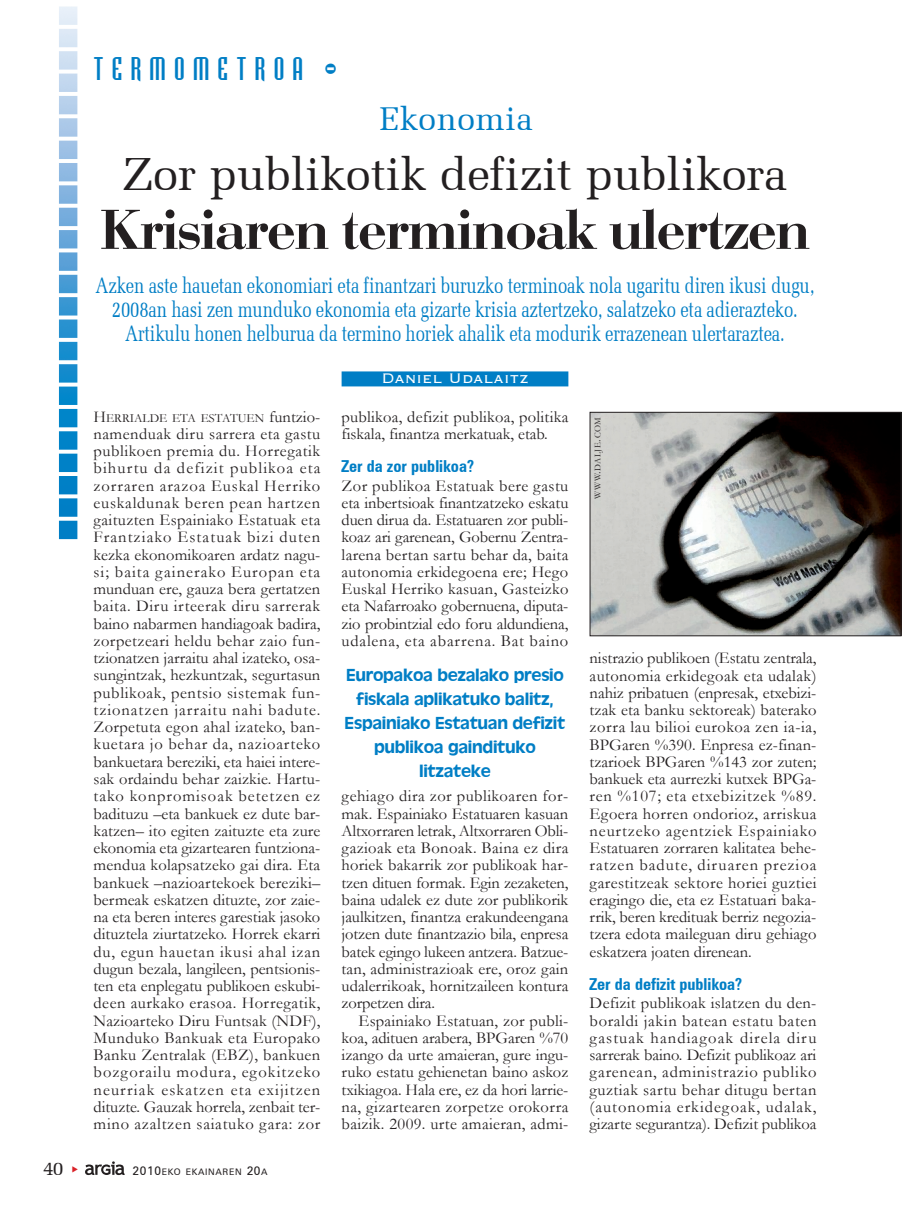
<style>
.page{position:relative;width:910px;height:1229px;background:#fff}
.page>*{position:absolute;margin:0;border:0;box-sizing:border-box;transform-origin:0 0}
.t1{font:58.5px "Bodoni";letter-spacing:-.015em;color:#231f20}
.t2{font:46.5px "Memoir";letter-spacing:-.015em;color:#231f20}
.t3{font:33px "Memoir";color:#007ec5}
.t4{font:30px "Bodiac";letter-spacing:.275em;color:#007ec5}
.t5{font:22.5px/24px "Memoir Condensed";letter-spacing:-.015em;color:#007ec5;text-align:center}
.t6{font:19.5px "Memoir";color:#231f20}
.t7{font:18px/24px "Antique Olive";letter-spacing:-.015em;color:#007ec5;text-align:center}
.t8{font:18px "Copprpl Goth BT";color:#fff}
.t9{font:16.5px/17.2px "Garamond";letter-spacing:.005em;color:#231f20;text-align:justify}
.t10{font:700 16.5px "Zurich Cn BT";color:#007ec5}
.t11{font:12.3px "Garamond";color:#231f20}
.t12{font:9px "Zurich BT";letter-spacing:.075em;color:#231f20}
.t13{font:9px "Garamond";letter-spacing:.06em;color:#231f20}
.s1{font-size:16.5px}
.s2{font-size:12px}
</style>
<div class="page">
<img style="left:58px;top:6px;width:20px;height:534px">
<svg style="left:85px;top:1161px;width:40px;height:14px"></svg>
<div style="left:342px;top:371px;width:226px;height:15px;background:#007ec5"></div>
<img style="left:592px;top:414px;width:307px;height:220px">
<div style="left:590px;top:412px;width:311px;height:224px;border:1px solid #231f20"></div>
<h3 class="t4" style="left:94px;top:57px;width:245px">TERMOMETROA -</h3>
<h3 class="t3" style="left:379px;top:101px;width:155px">Ekonomia</h3>
<h2 class="t2" style="left:122px;top:148px;width:667px">Zor publikotik defizit publikora</h2>
<h1 class="t1" style="left:100px;top:208px;width:711px">Krisiaren terminoak ulertzen</h1>
<p class="t5" style="left:96px;top:273px;width:720px">Azken aste hauetan ekonomiari eta finantzari buruzko terminoak nola ugaritu diren ikusi dugu,<br>2008an hasi zen munduko ekonomia eta gizarte krisia aztertzeko, salatzeko eta adierazteko.<br>Artikulu honen helburua da termino horiek ahalik eta modurik errazenean ulertaraztea.</p>
<p class="t11" style="left:94px;top:411px;width:228px"><span class="s1">H</span>ERRIALDE ETA ESTATUEN <span class="s1">funtzio-</span></p>
<p class="t9" style="left:94px;top:425px;width:228px">namenduak diru sarrera eta gastu publikoen premia du. Horregatik bihurtu da defizit publikoa eta zorraren arazoa Euskal Herriko euskaldunak beren pean hartzen gaituzten Espainiako Estatuak eta Frantziako Estatuak bizi duten kezka ekonomikoaren ardatz nagu&shy;si; baita gainerako Europan eta munduan ere, gauza bera gertatzen baita. Diru irteerak diru sarrerak baino nabarmen handiagoak badira, zorpetzeari heldu behar zaio fun&shy;tzionatzen jarraitu ahal izateko, osa&shy;sungintzak, hezkuntzak, segurtasun publikoak, pentsio sistemak fun&shy;tzionatzen jarraitu nahi badute.<br>Zorpetuta egon ahal izateko, ban&shy;kuetara jo behar da, nazioarteko bankuetara bereziki, eta haiei intere&shy;sak ordaindu behar zaizkie. Hartu&shy;tako konpromisoak betetzen ez badituzu –eta bankuek ez dute bar&shy;katzen– ito egiten zaituzte eta zure ekonomia eta gizartearen funtziona&shy;mendua kolapsatzeko gai dira. Eta bankuek –nazioartekoek bereziki– bermeak eskatzen dituzte, zor zaie&shy;na eta beren interes garestiak jasoko dituztela ziurtatzeko. Horrek ekarri du, egun hauetan ikusi ahal izan dugun bezala, langileen, pentsionis&shy;ten eta enplegatu publikoen eskubi&shy;deen aurkako erasoa. Horregatik, Nazioarteko Diru Funtsak (NDF), Munduko Bankuak eta Europako Banku Zentralak (EBZ), bankuen bozgorailu modura, egokitzeko neurriak eskatzen eta exijitzen dituzte. Gauzak horrela, zenbait ter&shy;mino azaltzen saiatuko gara: zor</p>
<p class="t6" style="left:43px;top:1157px;width:22px">40</p>
<p class="t12" style="left:132px;top:1166px;width:137px"><span class="s2">2010</span>EKO EKAINAREN <span class="s2">20</span>A</p>
<p class="t8" style="left:381px;top:368px;width:149px">Daniel Udalaitz</p>
<p class="t9" style="left:342px;top:408px;width:228px">publikoa, defizit publikoa, politika fiskala, finantza merkatuak, etab.</p>
<p class="t10" style="left:342px;top:456px;width:134px">Zer da zor publikoa?</p>
<p class="t9" style="left:342px;top:477px;width:228px">Zor publikoa Estatuak bere gastu eta inbertsioak finantzatzeko eskatu duen dirua da. Estatuaren zor publi&shy;koaz ari garenean, Gobernu Zentra&shy;larena bertan sartu behar da, baita autonomia erkidegoena ere; Hego Euskal Herriko kasuan, Gasteizko eta Nafarroako gobernuena, diputa&shy;zio probintzial edo foru aldundiena, udalena, eta abarrena. Bat baino</p>
<p class="t7" style="left:345px;top:663px;width:222px">Europakoa bezalako presio fiskala aplikatuko balitz,<br>Espainiako Estatuan defizit publikoa gaindituko litzateke</p>
<p class="t9" style="left:342px;top:788px;width:228px">gehiago dira zor publikoaren for&shy;mak. Espainiako Estatuaren kasuan Altxorraren letrak, Altxorraren Obli&shy;gazioak eta Bonoak. Baina ez dira horiek bakarrik zor publikoak har&shy;tzen dituen formak. Egin zezaketen, baina udalek ez dute zor publikorik jaulkitzen, finantza erakundeengana jotzen dute finantzazio bila, enpresa batek egingo lukeen antzera. Batzue&shy;tan, administrazioak ere, oroz gain udalerrikoak, hornitzaileen kontura zorpetzen dira.</p>
<p class="t9" style="left:342px;top:1012px;width:228px;text-indent:17px">Espainiako Estatuan, zor publi&shy;koa, adituen arabera, BPGaren %70 izango da urte amaieran, gure ingu&shy;ruko estatu gehienetan baino askoz txikiagoa. Hala ere, ez da hori larrie&shy;na, gizartearen zorpetze orokorra baizik. 2009. urte amaieran, admi-</p>
<p class="t13" style="left:593px;top:498px;width:83px;rotate:-90deg">WWW<span class="s2">.</span>DALJE<span class="s2">.</span>COM</p>
<p class="t9" style="left:590px;top:650px;width:228px">nistrazio publikoen (Estatu zentrala, autonomia erkidegoak eta udalak) nahiz pribatuen (enpresak, etxebizi&shy;tzak eta banku sektoreak) baterako zorra lau bilioi eurokoa zen ia-ia, BPGaren %390. Enpresa ez-finan&shy;tzarioek BPGaren %143 zor zuten; bankuek eta aurrezki kutxek BPGa&shy;ren %107; eta etxebizitzek %89.<br>Egoera horren ondorioz, arriskua neurtzeko agentziek Espainiako Estatuaren zorraren kalitatea behe&shy;ratzen badute, diruaren prezioa garestitzeak sektore horiei guztiei eragingo die, eta ez Estatuari baka&shy;rrik, beren kredituak berriz negozia&shy;tzera edota maileguan diru gehiago eskatzera joaten direnean.</p>
<p class="t10" style="left:590px;top:974px;width:154px">Zer da defizit publikoa?</p>
<p class="t9" style="left:590px;top:995px;width:228px">Defizit publikoak islatzen du den&shy;boraldi jakin batean estatu baten gastuak handiagoak direla diru sarrerak baino. Defizit publikoaz ari garenean, administrazio publiko guztiak sartu behar ditugu bertan (autonomia erkidegoak, udalak, gizarte segurantza). Defizit publikoa</p>
</div>
